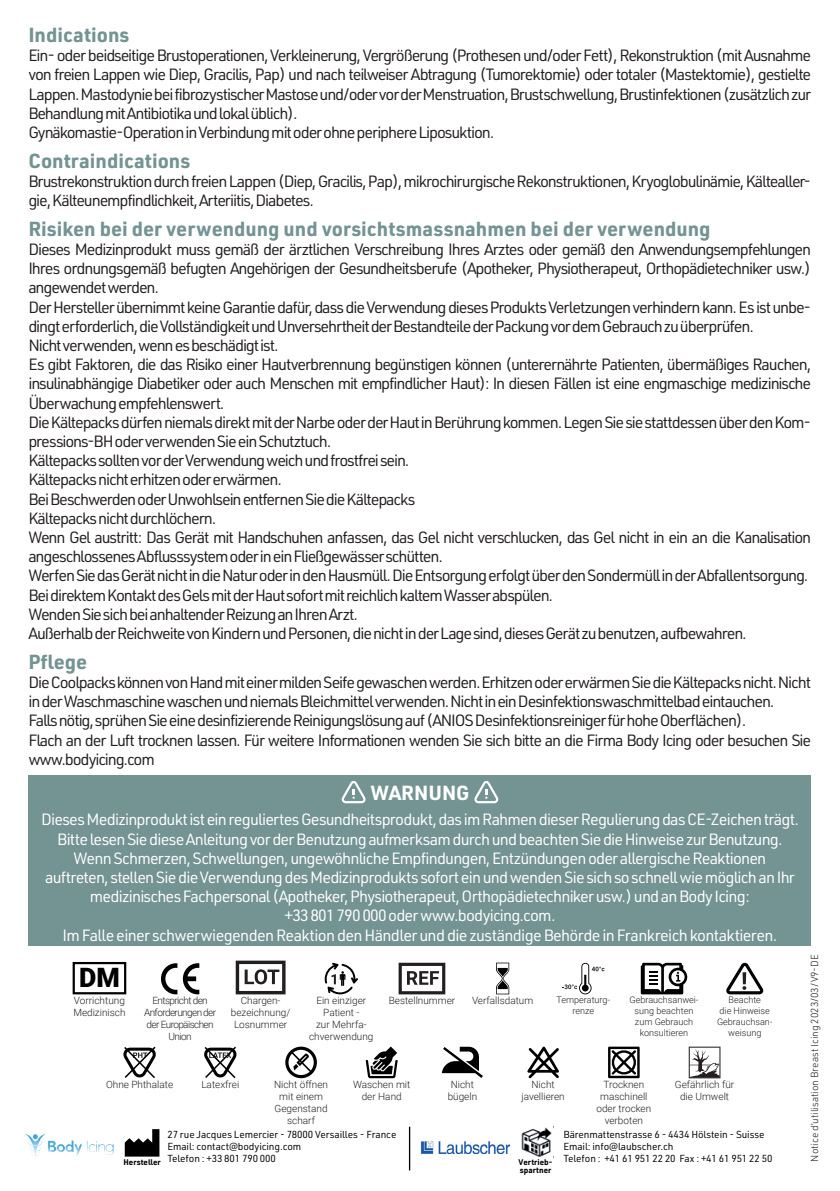
<style>
.page{position:relative;width:840px;height:1191px;background:#fff}
.page>*{position:absolute;margin:0;border:0;box-sizing:border-box;transform-origin:0 0}
.t1{font:900 26.6px "Roboto";color:#000001}
.t2{font:700 20px "URWDIN";color:#749393}
.t3{font:700 20px "URWDIN";color:#fff}
.t4{font:16px/19.2px "URWDIN";letter-spacing:-.07em;color:#231f20}
.t5{font:16px/19.2px "URWDIN";letter-spacing:-.05em;color:#fff;text-align:center}
.t6{font:300 10px/12px "Roboto";color:#231f20;text-align:center}
.t7{font:10px/12px "URWDIN";letter-spacing:-.01em;color:#000001}
.t8{font:300 10px/12px "Roboto";letter-spacing:-.06em;color:#231f20;text-align:center}
.t9{font:300 10px "URWDIN";color:#231f20}
.t10{font:300 9px/11px "Roboto";color:#231f20;text-align:center}
.t11{font:700 8px/8px "URWDIN";color:#000001}
</style>
<div class="page">
<svg style="left:125px;top:1129px;width:34px;height:27px"></svg>
<img style="left:521px;top:1127px;width:31px;height:30px">
<svg style="left:161px;top:963px;width:16px;height:31px"></svg>
<svg style="left:183px;top:963px;width:16px;height:31px"></svg>
<div style="left:73px;top:962px;width:53px;height:32px;border:2px solid #000001"></div>
<svg style="left:235px;top:960px;width:50px;height:34px"></svg>
<svg style="left:324px;top:962px;width:34px;height:32px"></svg>
<svg style="left:398px;top:962px;width:47px;height:32px"></svg>
<svg style="left:496px;top:962px;width:13px;height:32px"></svg>
<svg style="left:562px;top:962px;width:42px;height:32px"></svg>
<svg style="left:640px;top:962px;width:46px;height:32px"></svg>
<svg style="left:726px;top:962px;width:37px;height:32px"></svg>
<svg style="left:123px;top:1046px;width:33px;height:32px"></svg>
<svg style="left:204px;top:1046px;width:33px;height:32px"></svg>
<svg style="left:285px;top:1046px;width:32px;height:32px"></svg>
<svg style="left:365px;top:1046px;width:32px;height:32px"></svg>
<svg style="left:441px;top:1046px;width:41px;height:32px"></svg>
<svg style="left:527px;top:1046px;width:31px;height:32px"></svg>
<svg style="left:608px;top:1046px;width:31px;height:32px"></svg>
<svg style="left:688px;top:1046px;width:32px;height:32px"></svg>
<hr style="left:408px;top:1126px;width:2px;height:44px;background:#000001">
<div style="left:29px;top:775px;width:781px;height:171px;background:#749393"></div>
<svg style="left:341px;top:781px;width:24px;height:22px"></svg>
<svg style="left:474px;top:781px;width:24px;height:22px"></svg>
<img style="left:25px;top:1134px;width:88px;height:23px">
<img style="left:420px;top:1141px;width:89px;height:12px">
<p class="t2" style="left:28px;top:21px;width:103px">Indications</p>
<p class="t4" style="left:28px;top:45px;width:784px">Ein- oder beidseitige Brustoperationen, Verkleinerung, Vergrößerung (Prothesen und/oder Fett), Rekonstruktion (mit Ausnahme von freien Lappen wie Diep, Gracilis, Pap) und nach teilweiser Abtragung (Tumorektomie) oder totaler (Mastektomie), gestielte Lappen. Mastodynie bei fibrozystischer Mastose und/oder vor der Menstruation, Brustschwellung, Brustinfektionen (zusätzlich zur Behandlung mit Antibiotika und lokal üblich).<br>Gynäkomastie-Operation in Verbindung mit oder ohne periphere Liposuktion.</p>
<p class="t2" style="left:28px;top:147px;width:163px">Contraindications</p>
<p class="t4" style="left:28px;top:171px;width:783px">Brustrekonstruktion durch freien Lappen (Diep, Gracilis, Pap), mikrochirurgische Rekonstruktionen, Kryoglobulinämie, Kältealler&shy;gie, Kälteunempfindlichkeit, Arteriitis, Diabetes.</p>
<p class="t2" style="left:28px;top:215px;width:683px">Risiken bei der verwendung und vorsichtsmassnahmen bei der verwendung</p>
<p class="t4" style="left:28px;top:239px;width:784px">Dieses Medizinprodukt muss gemäß der ärztlichen Verschreibung Ihres Arztes oder gemäß den Anwendungsempfehlungen Ihres ordnungsgemäß befugten Angehörigen der Gesundheitsberufe (Apotheker, Physiotherapeut, Orthopädietechniker usw.) angewendet werden.<br>Der Hersteller übernimmt keine Garantie dafür, dass die Verwendung dieses Produkts Verletzungen verhindern kann. Es ist unbe&shy;dingt erforderlich, die Vollständigkeit und Unversehrtheit der Bestandteile der Packung vor dem Gebrauch zu überprüfen.<br>Nicht verwenden, wenn es beschädigt ist.<br>Es gibt Faktoren, die das Risiko einer Hautverbrennung begünstigen können (unterernährte Patienten, übermäßiges Rauchen, insulinabhängige Diabetiker oder auch Menschen mit empfindlicher Haut): In diesen Fällen ist eine engmaschige medizinische Überwachung empfehlenswert.<br>Die Kältepacks dürfen niemals direkt mit der Narbe oder der Haut in Berührung kommen. Legen Sie sie stattdessen über den Kom&shy;pressions-BH oder verwenden Sie ein Schutztuch.<br>Kältepacks sollten vor der Verwendung weich und frostfrei sein.<br>Kältepacks nicht erhitzen oder erwärmen.<br>Bei Beschwerden oder Unwohlsein entfernen Sie die Kältepacks<br>Kältepacks nicht durchlöchern.<br>Wenn Gel austritt: Das Gerät mit Handschuhen anfassen, das Gel nicht verschlucken, das Gel nicht in ein an die Kanalisation angeschlossenes Abflusssystem oder in ein Fließgewässer schütten.<br>Werfen Sie das Gerät nicht in die Natur oder in den Hausmüll. Die Entsorgung erfolgt über den Sondermüll in der Abfallentsorgung.<br>Bei direktem Kontakt des Gels mit der Haut sofort mit reichlich kaltem Wasser abspülen.<br>Wenden Sie sich bei anhaltender Reizung an Ihren Arzt.<br>Außerhalb der Reichweite von Kindern und Personen, die nicht in der Lage sind, dieses Gerät zu benutzen, aufbewahren.</p>
<p class="t2" style="left:28px;top:648px;width:60px">Pflege</p>
<p class="t4" style="left:28px;top:672px;width:784px">Die Coolpacks können von Hand mit einer milden Seife gewaschen werden. Erhitzen oder erwärmen Sie die Kältepacks nicht. Nicht in der Waschmaschine waschen und niemals Bleichmittel verwenden. Nicht in ein Desinfektionswaschmittelbad eintauchen.<br>Falls nötig, sprühen Sie eine desinfizierende Reinigungslösung auf (ANIOS Desinfektionsreiniger für hohe Oberflächen).<br>Flach an der Luft trocknen lassen. Für weitere Informationen wenden Sie sich bitte an die Firma Body Icing oder besuchen Sie www.bodyicing.com</p>
<p class="t3" style="left:370px;top:779px;width:100px">WARNUNG</p>
<p class="t5" style="left:41px;top:809px;width:759px">Dieses Medizinprodukt ist ein reguliertes Gesundheitsprodukt, das im Rahmen dieser Regulierung das CE-Zeichen trägt.<br>Bitte lesen Sie diese Anleitung vor der Benutzung aufmerksam durch und beachten Sie die Hinweise zur Benutzung.<br>Wenn Schmerzen, Schwellungen, ungewöhnliche Empfindungen, Entzündungen oder allergische Reaktionen auftreten, stellen Sie die Verwendung des Medizinprodukts sofort ein und wenden Sie sich so schnell wie möglich an Ihr medizinisches Fachpersonal (Apotheker, Physiotherapeut, Orthopädietechniker usw.) und an Body Icing:<br>+33 801 790 000 oder www.bodyicing.com.<br>Im Falle einer schwerwiegenden Reaktion den Händler und die zuständige Behörde in Frankreich kontaktieren.</p>
<h1 class="t1" style="left:79px;top:959px;width:42px">DM</h1>
<p class="t6" style="left:73px;top:994px;width:54px;text-align:left">Vorrichtung<br>Medizinisch</p>
<p class="t6" style="left:231px;top:994px;width:61px">Chargen&shy;bezeichnung/<br>Losnummer</p>
<p class="t6" style="left:309px;top:994px;width:66px">Ein einziger<br>Patient -<br>zur Mehrfa&shy;chverwendung</p>
<p class="t6" style="left:388px;top:994px;width:68px">Bestellnummer</p>
<p class="t6" style="left:472px;top:994px;width:63px">Verfallsdatum</p>
<p class="t10" style="left:556px;top:994px;width:55px">Temperaturg&shy;renze</p>
<p class="t10" style="left:629px;top:994px;width:70px">Gebrauchsanwei&shy;sung beachten zum Gebrauch konsultieren</p>
<p class="t10" style="left:716px;top:994px;width:57px">Beachte<br>die Hinweise<br>Gebrauchsan&shy;weisung</p>
<p class="t6" style="left:106px;top:1078px;width:69px">Ohne Phthalate</p>
<p class="t6" style="left:201px;top:1078px;width:39px">Latexfrei</p>
<p class="t6" style="left:274px;top:1078px;width:55px">Nicht öffnen mit einem<br>Gegenstand scharf</p>
<p class="t6" style="left:353px;top:1078px;width:59px">Waschen mit der Hand</p>
<p class="t6" style="left:447px;top:1078px;width:31px">Nicht bügeln</p>
<p class="t6" style="left:521px;top:1078px;width:45px">Nicht javellieren</p>
<p class="t6" style="left:596px;top:1078px;width:56px">Trocknen maschinell oder trocken verboten</p>
<p class="t6" style="left:674px;top:1078px;width:61px">Gefährlich für die Umwelt</p>
<p class="t8" style="left:144px;top:994px;width:74px">Entspricht den<br>Anforderungen der der Europäischen<br>Union</p>
<p class="t7" style="left:167px;top:1128px;width:230px">27 rue Jacques Lemercier - 78000 Versailles - France</p>
<p class="t7" style="left:167px;top:1140px;width:135px">Email: contact@bodyicing.com</p>
<p class="t7" style="left:123px;top:1152px;width:154px"><sub>Hersteller</sub> Telefon : +33 801 790 000</p>
<p class="t11" style="left:518px;top:1158px;width:35px">Vertrieb&shy;spartner</p>
<p class="t7" style="left:563px;top:1128px;width:210px">Bä renmattenstrasse 6 - 4434 Hö lstein - Suisse<br>Email: info@laubscher.ch<br>Telefon : +41 61 951 22 20 Fax : +41 61 951 22 50</p>
<p class="t9" style="left:807px;top:1161px;width:209px;rotate:-90deg">Notice d’utilisation Breast Icing 2023/03/V9-DE</p>
</div>
